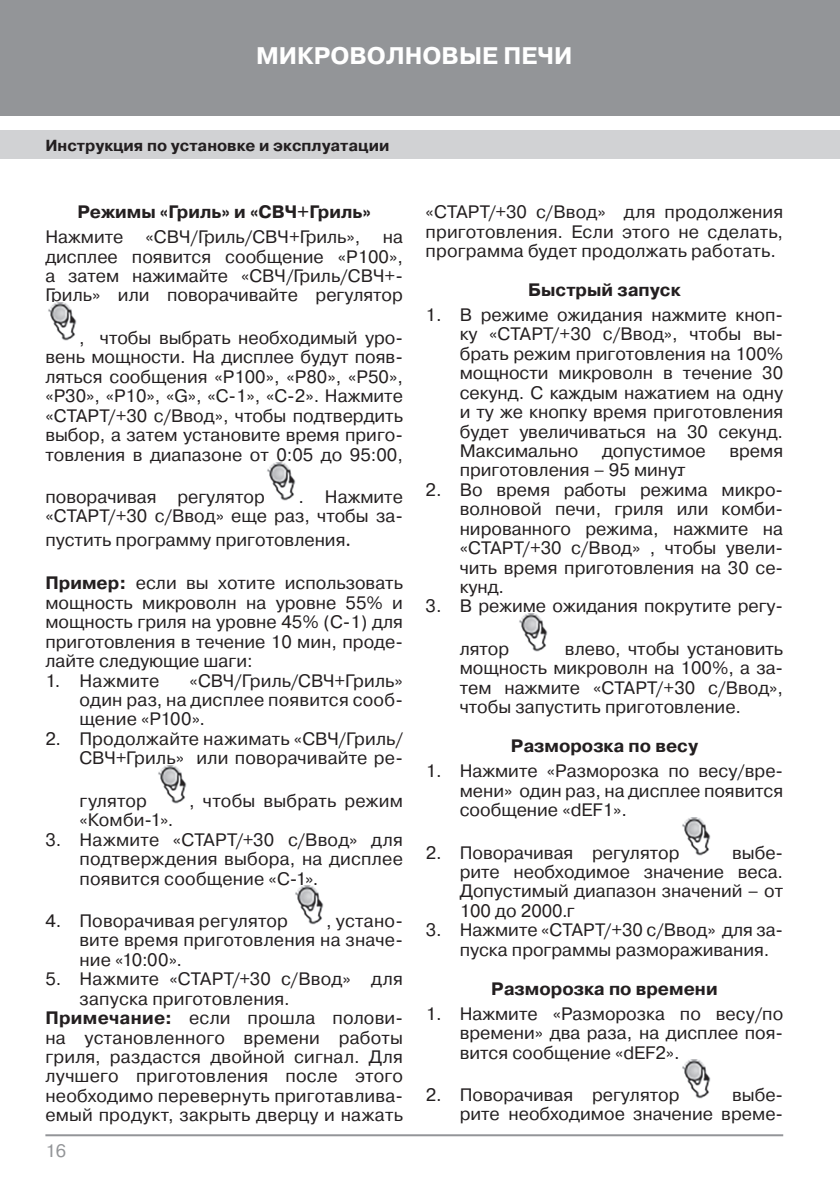
<style>
.page{position:relative;width:840px;height:1191px;background:#fff}
.page>*{position:absolute;margin:0;border:0;box-sizing:border-box;transform-origin:0 0}
.t1{font:700 24px "Pragmatica C";color:#fff}
.t2{font:18px/19.4px "Pragmatica C";color:#231f20;text-align:justify}
.t3{font:700 18px "Pragmatica C";color:#231f20}
.t4{font:18px "Pragmatica C";color:#939598}
.t5{font:700 16px "Pragmatica C";color:#231f20}
.s1{font-family:"Calibri";font-size:22px}
.s2{font-weight:700}
</style>
<div class="page">
<div style="left:0;top:0;width:839px;height:116px;background:#939598"></div>
<div style="left:0;top:130px;width:839px;height:29px;background:#d1d2d4"></div>
<hr style="left:45px;top:1134px;width:737px;height:2px;background:#939598">
<img style="left:48px;top:303px;width:29px;height:38px">
<img style="left:267px;top:462px;width:29px;height:39px">
<img style="left:158px;top:765px;width:29px;height:39px">
<img style="left:295px;top:886px;width:29px;height:39px">
<img style="left:519px;top:614px;width:29px;height:38px">
<img style="left:682px;top:817px;width:29px;height:39px">
<img style="left:682px;top:1060px;width:29px;height:39px">
<h1 class="t1" style="left:256px;top:42px;width:318px">МИКРОВОЛНОВЫЕ ПЕЧИ</h1>
<p class="t5" style="left:45px;top:136px;width:345px">Инструкция по установке и эксплуатации</p>
<p class="t3" style="left:77px;top:202px;width:295px">Режимы «Гриль» и «СВЧ+Гриль»</p>
<p class="t2" style="left:45px;top:227px;width:359px">Нажмите «СВЧ/Гриль/СВЧ+Гриль», на дисплее появится сообщение «Р100», а затем нажимайте «СВЧ/Гриль/СВЧ+- Гриль» или поворачивайте регулятор</p>
<p class="t2" style="left:45px;top:328px;width:359px;text-indent:34px">, чтобы выбрать необходимый уро&shy;вень мощности. На дисплее будут появ&shy;ляться сообщения «Р100», «Р80», «Р50», «Р30», «Р10», «G», «С-1», «С-2». Нажмите «СТАРТ/+30 с/Ввод», чтобы подтвердить выбор, а затем установите время приго&shy;товления в диапазоне от 0:05 до 95:00,</p>
<p class="t2" style="left:45px;top:487px;width:221px">поворачивая регулятор</p>
<p class="t2" style="left:45px;top:487px;width:359px;text-align:right">. Нажмите<br>«СТАРТ/+30 с/Ввод» еще раз, чтобы за-</p>
<p class="t2" style="left:45px;top:530px;width:307px">пустить программу приготовления<span class="s1">.</span></p>
<p class="t2" style="left:45px;top:573px;width:359px"><span class="s2">Пример:</span> если вы хотите использовать мощность микроволн на уровне 55% и мощность гриля на уровне 45% (С-1) для приготовления в течение 10 мин, проде&shy;лайте следующие шаги:</p>
<p class="t2" style="left:45px;top:671px;width:115px">1. Нажмите</p>
<p class="t2" style="left:79px;top:671px;width:325px;text-indent:110px">«СВЧ/Гриль/СВЧ+Гриль» один раз, на дисплее появится сооб&shy;щение «Р100».</p>
<p class="t2" style="left:45px;top:729px;width:359px;text-align:right">2. Продолжайте нажимать «СВЧ/Гриль/<br>СВЧ+Гриль» или поворачивайте ре-</p>
<p class="t2" style="left:79px;top:791px;width:69px">гулятор</p>
<p class="t2" style="left:189px;top:791px;width:215px">, чтобы выбрать режим</p>
<p class="t2" style="left:79px;top:810px;width:95px">«Комби-1».</p>
<p class="t2" style="left:79px;top:830px;width:325px;text-indent:-34px">3. Нажмите «СТАРТ/+30 с/Ввод» для подтверждения выбора, на дисплее появится сообщение «С-1».</p>
<p class="t2" style="left:45px;top:911px;width:244px">4. Поворачивая регулятор</p>
<p class="t2" style="left:79px;top:911px;width:325px;text-indent:246px">, устано&shy;вите время приготовления на значе&shy;ние «10:00».</p>
<p class="t2" style="left:45px;top:969px;width:359px">5. Нажмите «СТАРТ/+30 с/Ввод» для</p>
<p class="t2" style="left:79px;top:989px;width:212px">запуска приготовления.</p>
<p class="t2" style="left:45px;top:1008px;width:359px"><span class="s2">Примечание:</span> если прошла полови-</p>
<p class="t2" style="left:45px;top:1027px;width:359px">на установленного времени работы</p>
<p class="t2" style="left:45px;top:1047px;width:359px">гриля, раздастся двойной сигнал. Для</p>
<p class="t2" style="left:45px;top:1066px;width:359px">лучшего приготовления после этого</p>
<p class="t2" style="left:45px;top:1086px;width:359px">необходимо перевернуть приготавлива-</p>
<p class="t2" style="left:45px;top:1105px;width:359px">емый продукт, закрыть дверцу и нажать</p>
<p class="t4" style="left:45px;top:1140px;width:22px">16</p>
<p class="t2" style="left:425px;top:202px;width:359px">«СТАРТ/+30 с/Ввод» для продолжения приготовления. Если этого не сделать, программа будет продолжать работать.</p>
<p class="t3" style="left:528px;top:280px;width:154px">Быстрый запуск</p>
<p class="t2" style="left:459px;top:305px;width:325px;text-indent:-34px">1. В режиме ожидания нажмите кноп&shy;ку «СТАРТ/+30 с/Ввод», чтобы вы&shy;брать режим приготовления на 100% мощности микроволн в течение 30 секунд. С каждым нажатием на одну и ту же кнопку время приготовления будет увеличиваться на 30 секунд.<br>Максимально</p>
<p class="t2" style="left:601px;top:441px;width:105px">допустимое</p>
<p class="t2" style="left:729px;top:441px;width:55px">время</p>
<p class="t2" style="left:459px;top:460px;width:227px">приготовления – 95 минут.</p>
<p class="t2" style="left:459px;top:480px;width:325px;text-indent:-34px">2. Во время работы режима микро&shy;волновой печи, гриля или комби&shy;нированного режима, нажмите на «СТАРТ/+30 с/Ввод» , чтобы увели&shy;чить время приготовления на 30 се&shy;кунд.</p>
<p class="t2" style="left:425px;top:596px;width:359px">3. В режиме ожидания покрутите регу-</p>
<p class="t2" style="left:459px;top:639px;width:51px">лятор</p>
<p class="t2" style="left:459px;top:639px;width:325px;text-indent:105px">влево, чтобы установить мощность микроволн на 100%, а за&shy;тем нажмите «СТАРТ/+30 с/Ввод», чтобы запустить приготовление.</p>
<p class="t3" style="left:510px;top:736px;width:189px">Разморозка по весу</p>
<p class="t2" style="left:459px;top:761px;width:325px;text-indent:-34px">1. Нажмите «Разморозка по весу/вре&shy;мени» один раз, на дисплее появится сообщение «dEF1».</p>
<p class="t2" style="left:425px;top:842px;width:255px">2. Поворачивая регулятор</p>
<p class="t2" style="left:459px;top:842px;width:325px;text-indent:272px">выбе&shy;рите необходимое значение веса.<br>Допустимый диапазон значений – от 100 до 2000 г.</p>
<p class="t2" style="left:459px;top:920px;width:322px;text-indent:-34px">3. Нажмите «СТАРТ/+30 с/Ввод» для за&shy;пуска программы размораживания.</p>
<p class="t3" style="left:491px;top:978px;width:228px">Разморозка по времени</p>
<p class="t2" style="left:459px;top:1003px;width:325px;text-indent:-34px">1. Нажмите «Разморозка по весу/по времени» два раза, на дисплее поя&shy;вится сообщение «dEF2».</p>
<p class="t2" style="left:425px;top:1085px;width:255px">2. Поворачивая регулятор</p>
<p class="t2" style="left:459px;top:1085px;width:325px;text-align:right">выбе-<br>рите необходимое значение време-</p>
</div>
